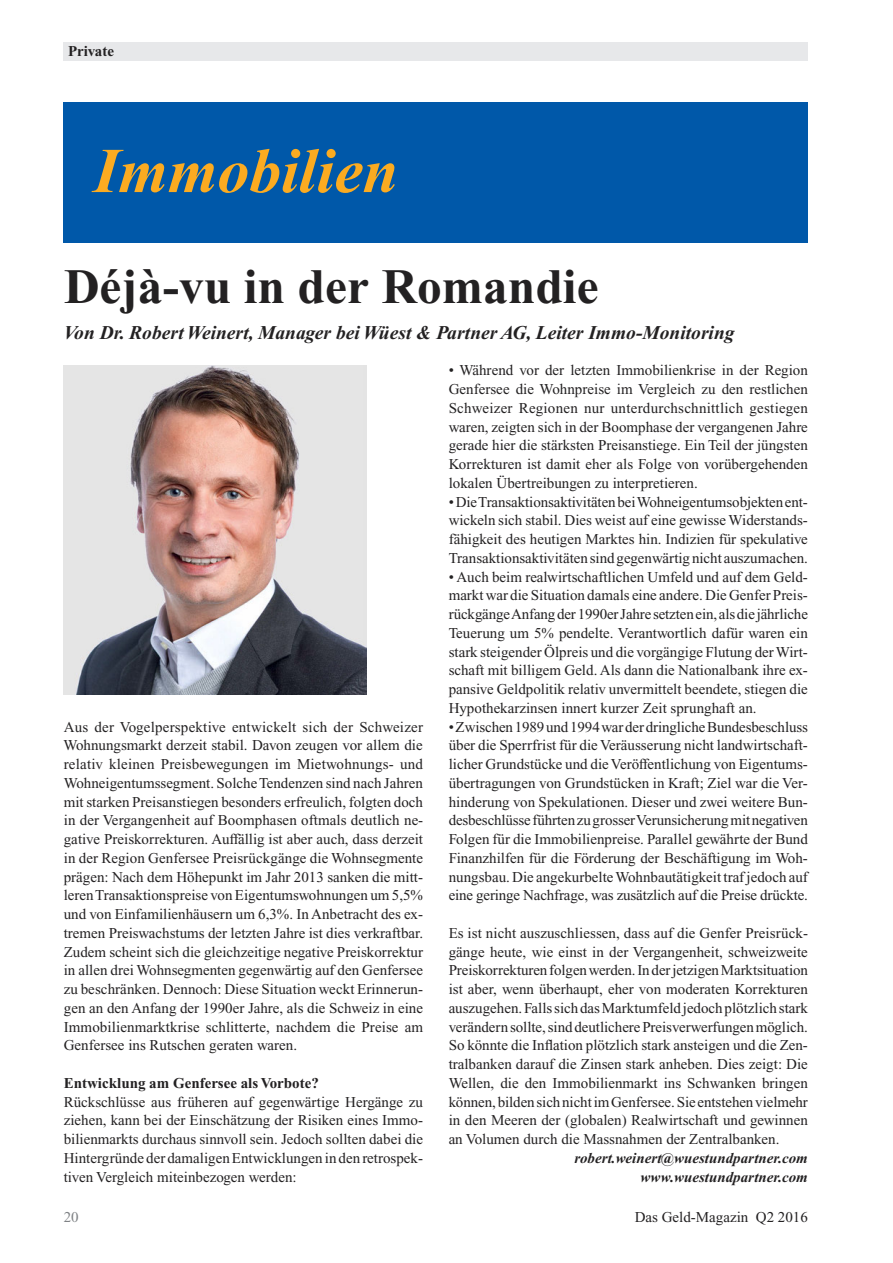
<style>
.page{position:relative;width:893px;height:1263px;background:#fff}
.page>*{position:absolute;margin:0;border:0;box-sizing:border-box;transform-origin:0 0}
.t1{font:italic 700 63.75px "Times New Roman PS Std";color:#fbab21}
.t2{font:700 49.5px "Times New Roman PS Std";color:#232122}
.t3{font:italic 700 19.5px "Times New Roman PS Std";color:#232122}
.t4{font:15px/18.8px "Times New Roman PS Std";color:#232122;text-align:justify}
.t5{font:italic 700 15px/18.8px "Times New Roman PS Std";color:#232122;text-align:right}
.t6{font:700 15px "Times New Roman PS Std";color:#232122}
.t7{font:15px "Times New Roman PS Std";color:#7f8285}
</style>
<div class="page">
<div style="left:64px;top:43px;width:744px;height:18px;background:#e7e8ea"></div>
<div style="left:64px;top:102px;width:744px;height:140px;background:#0058a9"></div>
<img style="left:64px;top:365px;width:302px;height:330px">
<p class="t6" style="left:68px;top:46px;width:48px">Private</p>
<h1 class="t1" style="left:94px;top:150px;width:306px">Immobilien</h1>
<h2 class="t2" style="left:64px;top:270px;width:536px">Déjà-vu in der Romandie</h2>
<h3 class="t3" style="left:64px;top:326px;width:672px">Von Dr. Robert Weinert, Manager bei Wüest &amp; Partner AG, Leiter Immo-Monitoring</h3>
<p class="t4" style="left:63px;top:718px;width:361px">Aus der Vogelperspektive entwickelt sich der Schweizer Wohnungsmarkt derzeit stabil. Davon zeugen vor allem die relativ kleinen Preisbewegungen im Mietwohnungs- und Wohneigentumssegment. Solche Tendenzen sind nach Jahren mit starken Preisanstiegen besonders erfreulich, folgten doch in der Vergangenheit auf Boomphasen oftmals deutlich ne&shy;gative Preiskorrekturen. Auffällig ist aber auch, dass derzeit in der Region Genfersee Preisrückgänge die Wohnsegmente prägen: Nach dem Höhepunkt im Jahr 2013 sanken die mitt&shy;leren Transaktionspreise von Eigentumswohnungen um 5,5% und von Einfamilienhäusern um 6,3%. In Anbetracht des ex&shy;tremen Preiswachstums der letzten Jahre ist dies verkraftbar.<br>Zudem scheint sich die gleichzeitige negative Preiskorrektur in allen drei Wohnsegmenten gegenwärtig auf den Genfersee zu beschränken. Dennoch: Diese Situation weckt Erinnerun&shy;gen an den Anfang der 1990er Jahre, als die Schweiz in eine Immobilienmarktkrise schlitterte, nachdem die Preise am Genfersee ins Rutschen geraten waren.</p>
<p class="t6" style="left:64px;top:1078px;width:257px">Entwicklung am Genfersee als Vorbote?</p>
<p class="t4" style="left:64px;top:1093px;width:361px">Rückschlüsse aus früheren auf gegenwärtige Hergänge zu ziehen, kann bei der Einschätzung der Risiken eines Immo&shy;bilienmarkts durchaus sinnvoll sein. Jedoch sollten dabei die Hintergründe der damaligen Entwicklungen in den retrospek&shy;tiven Vergleich miteinbezogen werden:</p>
<p class="t4" style="left:449px;top:362px;width:361px">• Während vor der letzten Immobilienkrise in der Region Genfersee die Wohnpreise im Vergleich zu den restlichen Schweizer Regionen nur unterdurchschnittlich gestiegen waren, zeigten sich in der Boomphase der vergangenen Jahre gerade hier die stärksten Preisanstiege. Ein Teil der jüngsten Korrekturen ist damit eher als Folge von vorübergehenden lokalen Übertreibungen zu interpretieren.</p>
<p class="t4" style="left:449px;top:493px;width:361px">• Die Transaktionsaktivitäten bei Wohneigentumsobjekten ent&shy;wickeln sich stabil. Dies weist auf eine gewisse Widerstands&shy;fähigkeit des heutigen Marktes hin. Indizien für spekulative Transaktionsaktivitäten sind gegenwärtig nicht auszumachen.</p>
<p class="t4" style="left:449px;top:568px;width:361px">• Auch beim realwirtschaftlichen Umfeld und auf dem Geld&shy;markt war die Situation damals eine andere. Die Genfer Preis&shy;rückgänge Anfang der 1990er Jahre setzten ein, als die jährliche Teuerung um 5% pendelte. Verantwortlich dafür waren ein stark steigender Ölpreis und die vorgängige Flutung der Wirt&shy;schaft mit billigem Geld. Als dann die Nationalbank ihre ex&shy;pansive Geldpolitik relativ unvermittelt beendete, stiegen die Hypothekarzinsen innert kurzer Zeit sprunghaft an.</p>
<p class="t4" style="left:449px;top:718px;width:361px">• Zwischen 1989 und 1994 war der dringliche Bundesbeschluss über die Sperrfrist für die Veräusserung nicht landwirtschaft&shy;licher Grundstücke und die Veröffentlichung von Eigentums&shy;übertragungen von Grundstücken in Kraft; Ziel war die Ver&shy;hinderung von Spekulationen. Dieser und zwei weitere Bun&shy;desbeschlüsse führten zu grosser Verunsicherung mit negativen Folgen für die Immobilienpreise. Parallel gewährte der Bund Finanzhilfen für die Förderung der Beschäftigung im Woh&shy;nungsbau. Die angekurbelte Wohnbautätigkeit traf jedoch auf eine geringe Nachfrage, was zusätzlich auf die Preise drückte.</p>
<p class="t4" style="left:449px;top:925px;width:361px">Es ist nicht auszuschliessen, dass auf die Genfer Preisrück&shy;gänge heute, wie einst in der Vergangenheit, schweizweite Preiskorrekturen folgen werden. In der jetzigen Marktsituation ist aber, wenn überhaupt, eher von moderaten Korrekturen auszugehen. Falls sich das Marktumfeld jedoch plötzlich stark verändern sollte, sind deutlichere Preisverwerfungen möglich.<br>So könnte die Inflation plötzlich stark ansteigen und die Zen&shy;tralbanken darauf die Zinsen stark anheben. Dies zeigt: Die Wellen, die den Immobilienmarkt ins Schwanken bringen können, bilden sich nicht im Genfersee. Sie entstehen vielmehr in den Meeren der (globalen) Realwirtschaft und gewinnen an Volumen durch die Massnahmen der Zentralbanken.</p>
<p class="t5" style="left:574px;top:1150px;width:235px">robert.weinert@wuestundpartner.com www.wuestundpartner.com</p>
<p class="t7" style="left:64px;top:1212px;width:16px">20</p>
<p class="t4" style="left:635px;top:1209px;width:175px">Das Geld-Magazin Q2 2016</p>
</div>
